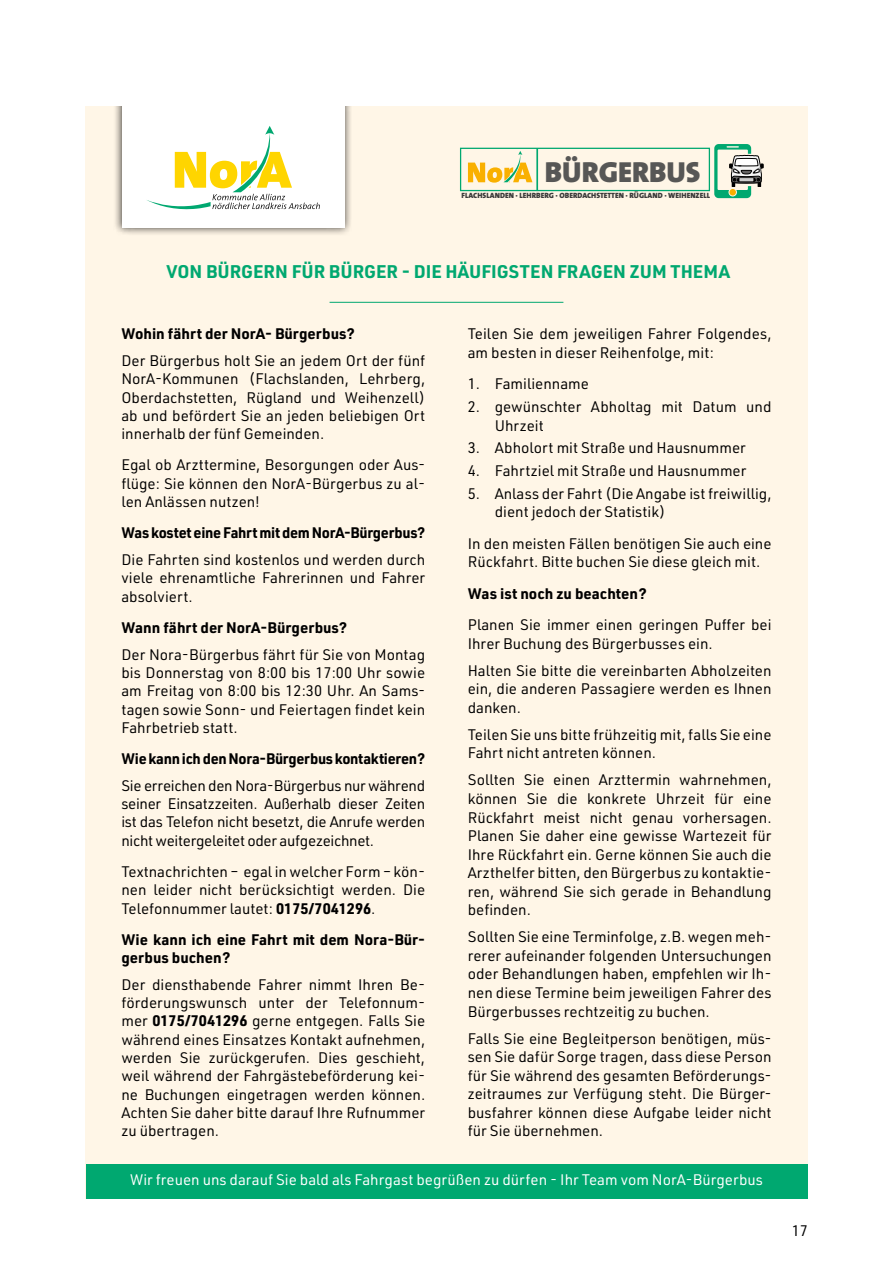
<style>
.page{position:relative;width:893px;height:1263px;background:#fff}
.page>*{position:absolute;margin:0;border:0;box-sizing:border-box;transform-origin:0 0}
.t1{font:900 29.1px "The Sans";color:#575756}
.t2{font:700 18px "URWDIN";color:#00a870}
.t3{font:15px/18.3px "URWDIN";color:#000;text-align:justify}
.t4{font:700 15px/18.3px "URWDIN";color:#000}
.t5{font:700 15px "URWDIN";letter-spacing:-.02em;color:#000}
.t6{font:15px "URWDIN";color:#fff}
.t7{font:900 7.65px "The Sans";color:#3c3c3b}
.s1{font-weight:700}
</style>
<div class="page">
<div style="left:85px;top:106px;width:723px;height:1093px;background:#fff6e7"></div>
<div style="left:114px;top:106px;width:238px;height:130px;background:#000;opacity:.75"></div>
<div style="left:122px;top:106px;width:222px;height:122px;background:#fff"></div>
<svg style="left:147px;top:126px;width:173px;height:84px"></svg>
<div style="left:86px;top:1164px;width:721px;height:34px;background:#00a870"></div>
<hr style="left:330px;top:302px;width:233px;height:1px;background:#00a870">
<div style="left:460px;top:148px;width:250px;height:43px;border:1px solid #00a870"></div>
<div style="left:537px;top:149px;width:1px;height:42px;border:1px solid #00a870"></div>
<svg style="left:468px;top:151px;width:64px;height:32px"></svg>
<svg style="left:714px;top:144px;width:49px;height:54px"></svg>
<h1 class="t1" style="left:545px;top:148px;width:157px">BÜRGERBUS</h1>
<p class="t7" style="left:462px;top:189px;width:250px">FLACHSLANDEN · LEHRBERG · OBERDACHSTETTEN · RÜGLAND · WEIHENZELL</p>
<p class="t2" style="left:166px;top:259px;width:565px">VON BÜRGERN FÜR BÜRGER - DIE HÄUFIGSTEN FRAGEN ZUM THEMA</p>
<p class="t4" style="left:121px;top:324px;width:235px">Wohin fährt der NorA- Bürgerbus?</p>
<p class="t3" style="left:121px;top:351px;width:305px">Der Bürgerbus holt Sie an jedem Ort der fünf NorA-Kommunen (Flachslanden, Lehrberg, Oberdachstetten, Rügland und Weihenzell) ab und befördert Sie an jeden beliebigen Ort innerhalb der fünf Gemeinden.</p>
<p class="t3" style="left:121px;top:455px;width:305px">Egal ob Arzttermine, Besorgungen oder Aus&shy;flüge: Sie können den NorA-Bürgerbus zu al&shy;len Anlässen nutzen!</p>
<p class="t5" style="left:121px;top:522px;width:305px">Was kostet eine Fahrt mit dem NorA-Bürgerbus?</p>
<p class="t3" style="left:121px;top:550px;width:305px">Die Fahrten sind kostenlos und werden durch viele ehrenamtliche Fahrerinnen und Fahrer absolviert.</p>
<p class="t4" style="left:121px;top:618px;width:227px">Wann fährt der NorA-Bürgerbus?</p>
<p class="t3" style="left:121px;top:645px;width:305px">Der Nora-Bürgerbus fährt für Sie von Montag bis Donnerstag von 8:00 bis 17:00 Uhr sowie am Freitag von 8:00 bis 12:30 Uhr. An Sams&shy;tagen sowie Sonn- und Feiertagen findet kein Fahrbetrieb statt.</p>
<p class="t5" style="left:121px;top:748px;width:305px">Wie kann ich den Nora-Bürgerbus kontaktieren?</p>
<p class="t3" style="left:121px;top:776px;width:305px">Sie erreichen den Nora-Bürgerbus nur während seiner Einsatzzeiten. Außerhalb dieser Zeiten ist das Telefon nicht besetzt, die Anrufe werden nicht weitergeleitet oder aufgezeichnet.</p>
<p class="t3" style="left:121px;top:862px;width:305px">Textnachrichten – egal in welcher Form – kön&shy;nen leider nicht berücksichtigt werden. Die Telefonnummer lautet: <span class="s1">0175/7041296</span>.</p>
<p class="t4" style="left:121px;top:929px;width:305px">Wie kann ich eine Fahrt mit dem Nora-Bür&shy;gerbus buchen?</p>
<p class="t3" style="left:121px;top:975px;width:305px">Der diensthabende Fahrer nimmt Ihren Be&shy;förderungswunsch unter der Telefonnum&shy;mer <span class="s1">0175/7041296</span> gerne entgegen. Falls Sie während eines Einsatzes Kontakt aufnehmen, werden Sie zurückgerufen. Dies geschieht, weil während der Fahrgästebeförderung kei&shy;ne Buchungen eingetragen werden können.<br>Achten Sie daher bitte darauf Ihre Rufnummer zu übertragen.</p>
<p class="t3" style="left:468px;top:324px;width:305px">Teilen Sie dem jeweiligen Fahrer Folgendes, am besten in dieser Reihenfolge, mit:</p>
<p class="t3" style="left:468px;top:374px;width:123px">1. Familienname</p>
<p class="t3" style="left:495px;top:397px;width:278px;text-indent:-27px">2. gewünschter Abholtag mit Datum und<br>Uhrzeit</p>
<p class="t3" style="left:468px;top:438px;width:280px">3. Abholort mit Straße und Hausnummer</p>
<p class="t3" style="left:468px;top:461px;width:280px">4. Fahrtziel mit Straße und Hausnummer</p>
<p class="t3" style="left:495px;top:484px;width:278px;text-indent:-27px">5. Anlass der Fahrt (Die Angabe ist freiwillig, dient jedoch der Statistik)</p>
<p class="t3" style="left:468px;top:534px;width:305px">In den meisten Fällen benötigen Sie auch eine<br>Rückfahrt. Bitte buchen Sie diese gleich mit.</p>
<p class="t4" style="left:468px;top:583px;width:181px">Was ist noch zu beachten?</p>
<p class="t3" style="left:468px;top:615px;width:305px">Planen Sie immer einen geringen Puffer bei<br>Ihrer Buchung des Bürgerbusses ein.</p>
<p class="t3" style="left:468px;top:660px;width:305px">Halten Sie bitte die vereinbarten Abholzeiten ein, die anderen Passagiere werden es Ihnen danken.</p>
<p class="t3" style="left:468px;top:725px;width:305px">Teilen Sie uns bitte frühzeitig mit, falls Sie eine<br>Fahrt nicht antreten können.</p>
<p class="t3" style="left:468px;top:770px;width:305px">Sollten Sie einen Arzttermin wahrnehmen, können Sie die konkrete Uhrzeit für eine Rückfahrt meist nicht genau vorhersagen.<br>Planen Sie daher eine gewisse Wartezeit für Ihre Rückfahrt ein. Gerne können Sie auch die Arzthelfer bitten, den Bürgerbus zu kontaktie&shy;ren, während Sie sich gerade in Behandlung befinden.</p>
<p class="t3" style="left:468px;top:927px;width:305px">Sollten Sie eine Terminfolge, z.B. wegen meh&shy;rerer aufeinander folgenden Untersuchungen oder Behandlungen haben, empfehlen wir Ih&shy;nen diese Termine beim jeweiligen Fahrer des Bürgerbusses rechtzeitig zu buchen.</p>
<p class="t3" style="left:468px;top:1028px;width:305px">Falls Sie eine Begleitperson benötigen, müs&shy;sen Sie dafür Sorge tragen, dass diese Person für Sie während des gesamten Beförderungs&shy;zeitraumes zur Verfügung steht. Die Bürger&shy;busfahrer können diese Aufgabe leider nicht für Sie übernehmen.</p>
<p class="t6" style="left:130px;top:1170px;width:634px">Wir freuen uns darauf Sie bald als Fahrgast begrüßen zu dürfen - Ihr Team vom NorA-Bürgerbus</p>
<p class="t3" style="left:792px;top:1221px;width:18px">17</p>
</div>
